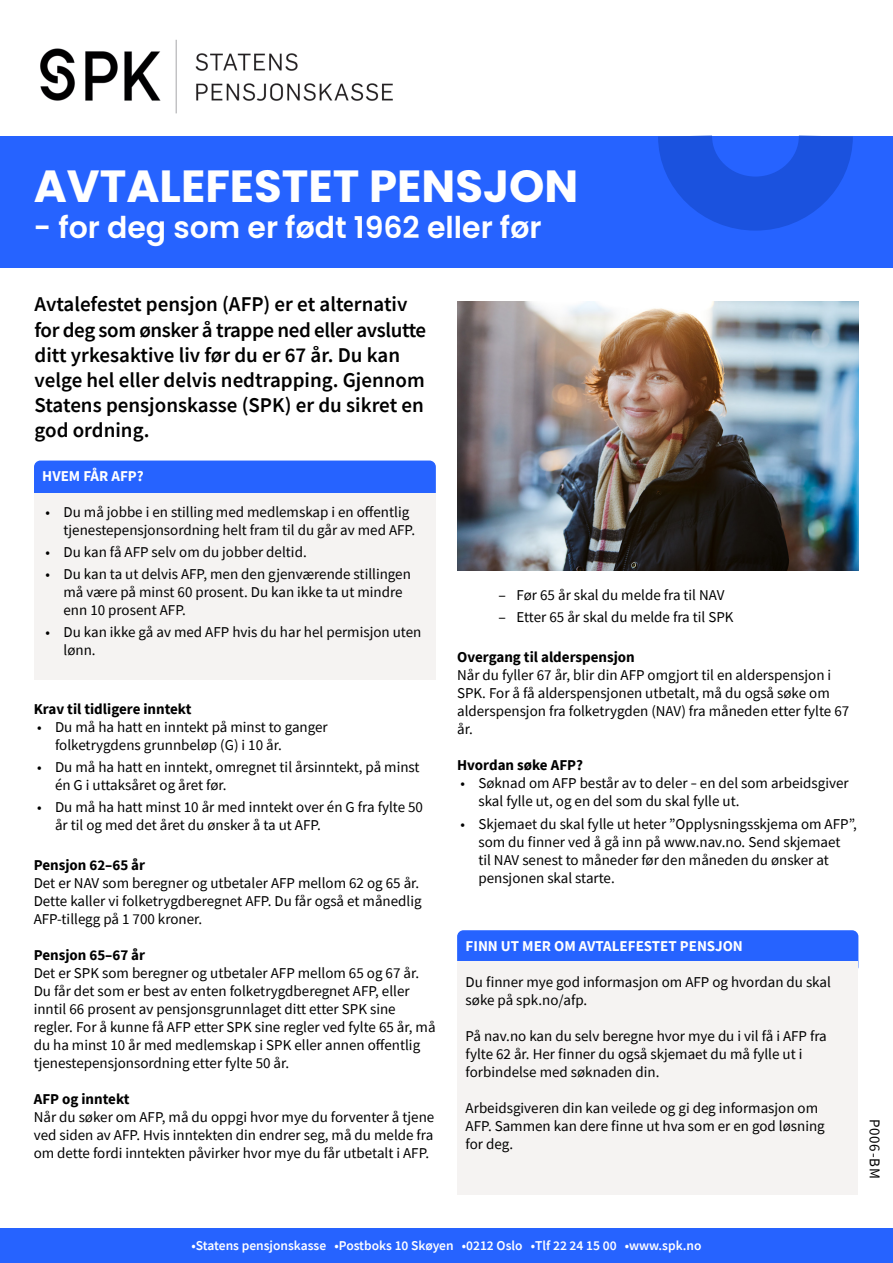
<style>
.page{position:relative;width:893px;height:1263px;background:#fff}
.page>*{position:absolute;margin:0;border:0;box-sizing:border-box;transform-origin:0 0}
.Tittel_Faktaark_Popp{font:700 45px "Poppins";color:#fff}
.Undertittel_Faktaark{font:600 30px "Poppins";color:#fff}
.Ingress_Faktaark_Sou{font:600 21px/25.2px "Source Sans Pro";color:#000}
.Brødtekst_Source_Reg{font:15px/18px "Source Sans Pro";color:#000}
.Tekst_grå_boks{font:15px/18px "Source Sans Pro";color:#000}
.Mellomtittel_Sort_So{font:700 15px "Source Sans Pro";color:#000}
.Mellomtittel_Hvit_So{font:700 15px "Source Sans Pro";color:#fff}
.Mellomtittel_Sort_So-2{font:15px "Source Sans Pro";letter-spacing:.05em;color:#000}
.t1{font:600 13.5px "Source Sans Pro";color:#fff}
</style>
<div class="page">
<div style="left:0;top:1229px;width:893px;height:34px;background:#2663ff"></div>
<div style="left:0;top:136px;width:893px;height:132px;background:#2663ff"></div>
<svg style="left:658px;top:135px;width:195px;height:96px"></svg>
<img style="left:40px;top:39px;width:353px;height:75px">
<div style="left:457px;top:930px;width:401px;height:43px;background:#2663ff;border-radius:6px"></div>
<div style="left:457px;top:961px;width:401px;height:234px;background:#f5f3f2"></div>
<div style="left:34px;top:460px;width:402px;height:46px;background:#2663ff;border-radius:6px"></div>
<div style="left:34px;top:493px;width:402px;height:187px;background:#f5f3f2"></div>
<img style="left:457px;top:302px;width:402px;height:268px">
<p class="Tittel_Faktaark_Popp" style="left:34px;top:160px;width:546px">AVTALEFESTET PENSJON</p>
<p class="Undertittel_Faktaark" style="left:34px;top:210px;width:509px">- for deg som er født 1962 eller før</p>
<p class="Ingress_Faktaark_Sou" style="left:35px;top:291px;width:393px">Avtalefestet pensjon (AFP) er et alternativ for deg som ønsker å trappe ned eller avslutte ditt yrkesaktive liv før du er 67 år. Du kan velge hel eller delvis nedtrapping. Gjennom Statens pensjonskasse (SPK) er du sikret en god ordning.</p>
<p class="Mellomtittel_Hvit_So" style="left:42px;top:465px;width:103px">HVEM FÅR AFP?</p>
<p class="Brødtekst_Source_Reg" style="left:64px;top:502px;width:353px;text-indent:-18px">• Du må jobbe i en stilling med medlemskap i en offentlig tjenestepensjonsordning helt fram til du går av med AFP.</p>
<p class="Brødtekst_Source_Reg" style="left:46px;top:543px;width:263px">• Du kan få AFP selv om du jobber deltid.</p>
<p class="Brødtekst_Source_Reg" style="left:64px;top:565px;width:349px;text-indent:-18px">• Du kan ta ut delvis AFP, men den gjenværende stillingen må være på minst 60 prosent. Du kan ikke ta ut mindre enn 10 prosent AFP.</p>
<p class="Brødtekst_Source_Reg" style="left:64px;top:623px;width:359px;text-indent:-18px">• Du kan ikke gå av med AFP hvis du har hel permisjon uten lønn.</p>
<p class="Mellomtittel_Sort_So" style="left:34px;top:698px;width:159px">Krav til tidligere inntekt</p>
<p class="Brødtekst_Source_Reg" style="left:55px;top:717px;width:274px;text-indent:-18px">• Du må ha hatt en inntekt på minst to ganger folketrygdens grunnbeløp (G) i 10 år.</p>
<p class="Brødtekst_Source_Reg" style="left:55px;top:758px;width:366px;text-indent:-18px">• Du må ha hatt en inntekt, omregnet til årsinntekt, på minst én G i uttaksåret og året før.</p>
<p class="Brødtekst_Source_Reg" style="left:55px;top:798px;width:370px;text-indent:-18px">• Du må ha hatt minst 10 år med inntekt over én G fra fylte 50 år til og med det året du ønsker å ta ut AFP.</p>
<p class="Mellomtittel_Sort_So" style="left:34px;top:855px;width:113px">Pensjon 62–65 år</p>
<p class="Brødtekst_Source_Reg" style="left:34px;top:874px;width:389px">Det er NAV som beregner og utbetaler AFP mellom 62 og 65 år.<br>Dette kaller vi folketrygdberegnet AFP. Du får også et månedlig<br>AFP-tillegg på 1 700 kroner.</p>
<p class="Mellomtittel_Sort_So" style="left:34px;top:945px;width:113px">Pensjon 65–67 år</p>
<p class="Brødtekst_Source_Reg" style="left:34px;top:964px;width:403px">Det er SPK som beregner og utbetaler AFP mellom 65 og 67 år.<br>Du får det som er best av enten folketrygdberegnet AFP, eller inntil 66 prosent av pensjonsgrunnlaget ditt etter SPK sine regler. For å kunne få AFP etter SPK sine regler ved fylte 65 år, må du ha minst 10 år med medlemskap i SPK eller annen offentlig tjenestepensjonsordning etter fylte 50 år.</p>
<p class="Mellomtittel_Sort_So" style="left:34px;top:1089px;width:97px">AFP og inntekt</p>
<p class="Brødtekst_Source_Reg" style="left:34px;top:1108px;width:402px;text-align:justify">Når du søker om AFP, må du oppgi hvor mye du forventer å tjene ved siden av AFP. Hvis inntekten din endrer seg, må du melde fra om dette fordi inntekten påvirker hvor mye du får utbetalt i AFP.</p>
<p class="Brødtekst_Source_Reg" style="left:499px;top:586px;width:227px">‒ Før 65 år skal du melde fra til NAV</p>
<p class="Brødtekst_Source_Reg" style="left:499px;top:608px;width:236px">‒ Etter 65 år skal du melde fra til SPK</p>
<p class="Mellomtittel_Sort_So" style="left:457px;top:647px;width:179px">Overgang til alderspensjon</p>
<p class="Brødtekst_Source_Reg" style="left:457px;top:666px;width:394px">Når du fyller 67 år, blir din AFP omgjort til en alderspensjon i SPK. For å få alderspensjonen utbetalt, må du også søke om alderspensjon fra folketrygden (NAV) fra måneden etter fylte 67 år.</p>
<p class="Mellomtittel_Sort_So" style="left:457px;top:755px;width:127px">Hvordan søke AFP?</p>
<p class="Brødtekst_Source_Reg" style="left:478px;top:774px;width:372px;text-indent:-18px">• Søknad om AFP består av to deler – en del som arbeidsgiver skal fylle ut, og en del som du skal fylle ut.</p>
<p class="Brødtekst_Source_Reg" style="left:478px;top:814px;width:380px;text-indent:-18px">• Skjemaet du skal fylle ut heter ”Opplysningsskjema om AFP”, som du finner ved å gå inn på www.nav.no. Send skjemaet<br>til NAV senest to måneder før den måneden du ønsker at pensjonen skal starte.</p>
<p class="Mellomtittel_Hvit_So" style="left:466px;top:936px;width:279px">FINN UT MER OM AVTALEFESTET PENSJON</p>
<p class="Tekst_grå_boks" style="left:466px;top:973px;width:367px">Du finner mye god informasjon om AFP og hvordan du skal søke på spk.no/afp.</p>
<p class="Tekst_grå_boks" style="left:466px;top:1027px;width:363px">På nav.no kan du selv beregne hvor mye du i vil få i AFP fra fylte 62 år. Her finner du også skjemaet du må fylle ut i forbindelse med søknaden din.</p>
<p class="Tekst_grå_boks" style="left:466px;top:1099px;width:361px">Arbeidsgiveren din kan veilede og gi deg informasjon om<br>AFP. Sammen kan dere finne ut hva som er en god løsning for deg.</p>
<p class="Mellomtittel_Sort_So-2" style="left:884px;top:1119px;width:61px;rotate:90deg">P006-BM</p>
<p class="t1" style="left:191px;top:1237px;width:512px">•Statens pensjonskasse •Postboks 10 Skøyen •0212 Oslo •Tlf 22 24 15 00 •www.spk.no</p>
</div>
